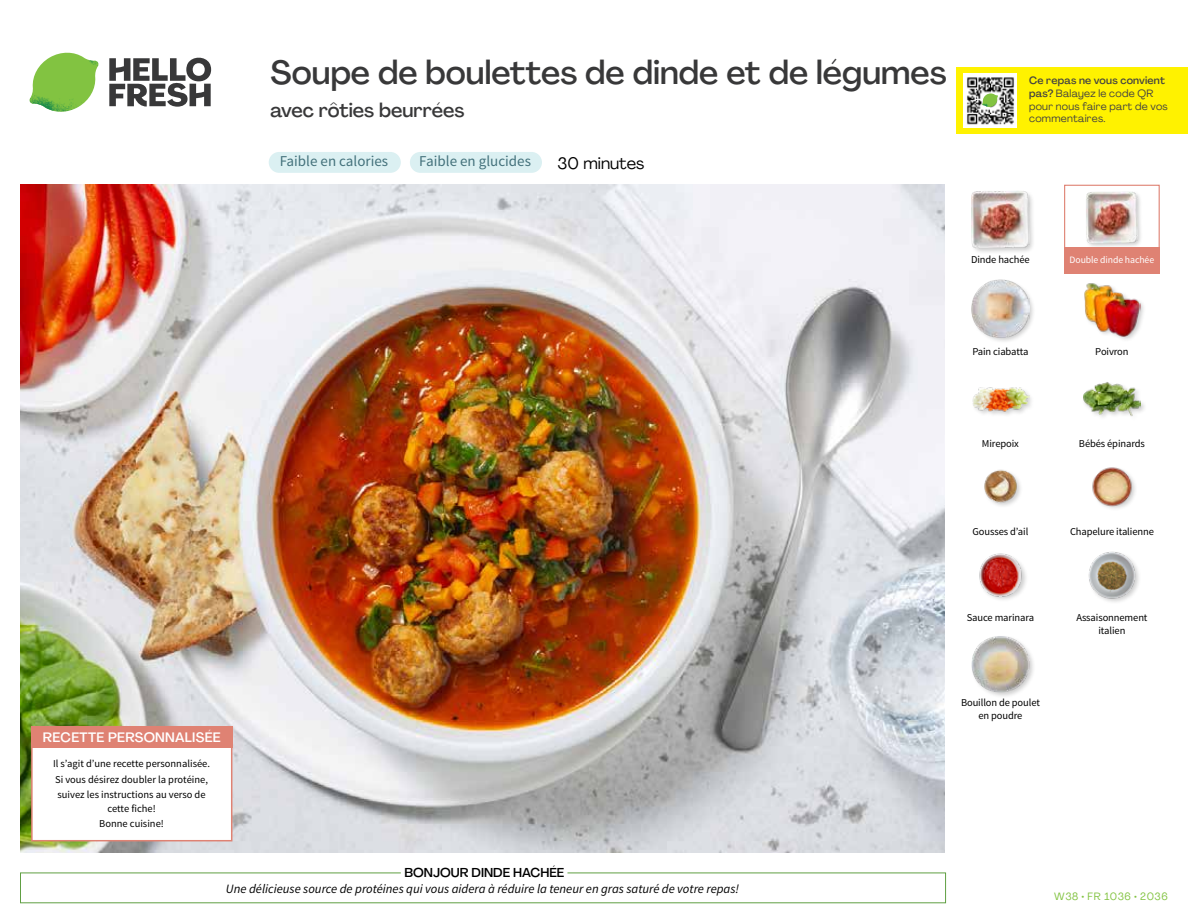
<style>
.page{position:relative;width:1188px;height:918px;background:#fff}
.page>*{position:absolute;margin:0;border:0;box-sizing:border-box;transform-origin:0 0}
.t1{font:500 33px "Agrandir";color:#383839}
.t2{font:500 19.5px "Agrandir";color:#383839}
.t3{font:16.5px "Agrandir";color:#000}
.t4{font:15px "Source Sans Pro";color:#43717b}
.t5{font:500 13.5px "Agrandir";letter-spacing:.02em;color:#fff}
.t6{font:italic 12.75px "Source Sans Pro";color:#000}
.t7{font:500 12.75px "Agrandir";color:#000}
.t8{font:10.5px/15.6px "Source Sans Pro";letter-spacing:-.01em;color:#000;text-align:center}
.t9{font:10.5px/12.8px "Agrandir";letter-spacing:.02em;color:#414042}
.t10{font:10.5px "Agrandir";letter-spacing:.05em;color:#82c341}
.t11{font:9.75px "Source Sans Pro";letter-spacing:-.01em;color:#fff}
.s1{font-weight:500}
</style>
<div class="page">
<svg style="left:109px;top:57px;width:102px;height:50px"></svg>
<svg style="left:34px;top:53px;width:62px;height:40px"></svg>
<img style="left:67px;top:53px;width:32px;height:26px">
<img style="left:33px;top:75px;width:59px;height:11px">
<img style="left:29px;top:79px;width:61px;height:33px">
<img style="left:65px;top:86px;width:27px;height:25px">
<div style="left:20px;top:873px;width:926px;height:30px;border:1px solid #609f43"></div>
<div style="left:401px;top:865px;width:166px;height:15px;background:#fff"></div>
<img style="left:21px;top:184px;width:924px;height:668px">
<div style="left:410px;top:152px;width:132px;height:21px;background:#dbf0f2;border-radius:10px"></div>
<div style="left:269px;top:152px;width:132px;height:21px;background:#dbf0f2;border-radius:10px"></div>
<div style="left:971px;top:635px;width:65px;height:64px;background:#000;opacity:.2"></div>
<img style="left:972px;top:635px;width:57px;height:58px">
<img style="left:1088px;top:551px;width:51px;height:51px">
<img style="left:979px;top:553px;width:47px;height:47px">
<img style="left:1092px;top:467px;width:43px;height:42px">
<img style="left:984px;top:469px;width:37px;height:37px">
<div style="left:1082px;top:381px;width:65px;height:41px;background:#000;opacity:.2"></div>
<img style="left:1083px;top:381px;width:58px;height:41px">
<div style="left:972px;top:386px;width:63px;height:32px;background:#000;opacity:.2"></div>
<img style="left:972px;top:386px;width:57px;height:30px">
<div style="left:1083px;top:282px;width:63px;height:61px;background:#000;opacity:.2"></div>
<img style="left:1083px;top:282px;width:58px;height:55px">
<div style="left:971px;top:279px;width:65px;height:65px;background:#000;opacity:.2"></div>
<img style="left:972px;top:280px;width:57px;height:57px">
<div style="left:1085px;top:191px;width:58px;height:58px;background:#000;opacity:.2"></div>
<img style="left:1086px;top:192px;width:52px;height:51px">
<div style="left:970px;top:190px;width:65px;height:65px;background:#000;opacity:.2"></div>
<img style="left:972px;top:191px;width:57px;height:57px">
<div style="left:1064px;top:185px;width:96px;height:72px;border:1px solid #df8273"></div>
<div style="left:1064px;top:247px;width:96px;height:27px;background:#df8273"></div>
<div style="left:31px;top:726px;width:201px;height:115px;background:#fff;border:2px solid #df8273"></div>
<div style="left:31px;top:726px;width:202px;height:22px;background:#df8273"></div>
<div style="left:956px;top:67px;width:232px;height:67px;background:#fff200"></div>
<img style="left:964px;top:74px;width:52px;height:54px">
<svg style="left:982px;top:93px;width:16px;height:14px"></svg>
<h1 class="t1" style="left:271px;top:52px;width:678px">Soupe de boulettes de dinde et de légumes</h1>
<h2 class="t2" style="left:271px;top:98px;width:195px">avec rôties beurrées</h2>
<h3 class="t4" style="left:280px;top:151px;width:110px">Faible en calories</h3>
<h3 class="t3" style="left:558px;top:153px;width:88px">30 minutes</h3>
<h3 class="t4" style="left:419px;top:151px;width:113px">Faible en glucides</h3>
<p class="t9" style="left:1029px;top:74px;width:140px"><span class="s1">Ce repas ne vous convient pas?</span> Balayez le code QR pour nous faire part de vos commentaires.</p>
<p class="t5" style="left:43px;top:729px;width:179px">RECETTE PERSONNALISÉE</p>
<p class="t8" style="left:53px;top:756px;width:158px;text-align:left">Il s’agit d’une recette personnalisée.<br>Si vous désirez doubler la protéine, suivez les instructions au verso de</p>
<p class="t8" style="left:99px;top:801px;width:66px">cette fiche!<br>Bonne cuisine!</p>
<p class="t7" style="left:405px;top:864px;width:161px">BONJOUR DINDE HACHÉE</p>
<p class="t6" style="left:226px;top:881px;width:515px">Une délicieuse source de protéines qui vous aidera à réduire la teneur en gras saturé de votre repas!</p>
<p class="t8" style="left:971px;top:252px;width:60px">Dinde hachée</p>
<p class="t11" style="left:1070px;top:253px;width:86px">Double dinde hachée</p>
<p class="t8" style="left:972px;top:344px;width:58px">Pain ciabatta</p>
<p class="t8" style="left:1095px;top:344px;width:35px">Poivron</p>
<p class="t8" style="left:982px;top:436px;width:39px">Mirepoix</p>
<p class="t8" style="left:1079px;top:436px;width:68px">Bébés épinards</p>
<p class="t8" style="left:973px;top:524px;width:57px">Gousses d’ail</p>
<p class="t8" style="left:967px;top:609px;width:69px">Sauce marinara</p>
<p class="t8" style="left:961px;top:696px;width:80px;line-height:13.5px">Bouillon de poulet en poudre</p>
<p class="t8" style="left:1070px;top:524px;width:85px">Chapelure italienne</p>
<p class="t8" style="left:1076px;top:610px;width:73px;line-height:13.5px">Assaisonnement italien</p>
<p class="t10" style="left:1054px;top:890px;width:115px">W38 • FR 1036 • 2036</p>
</div>
